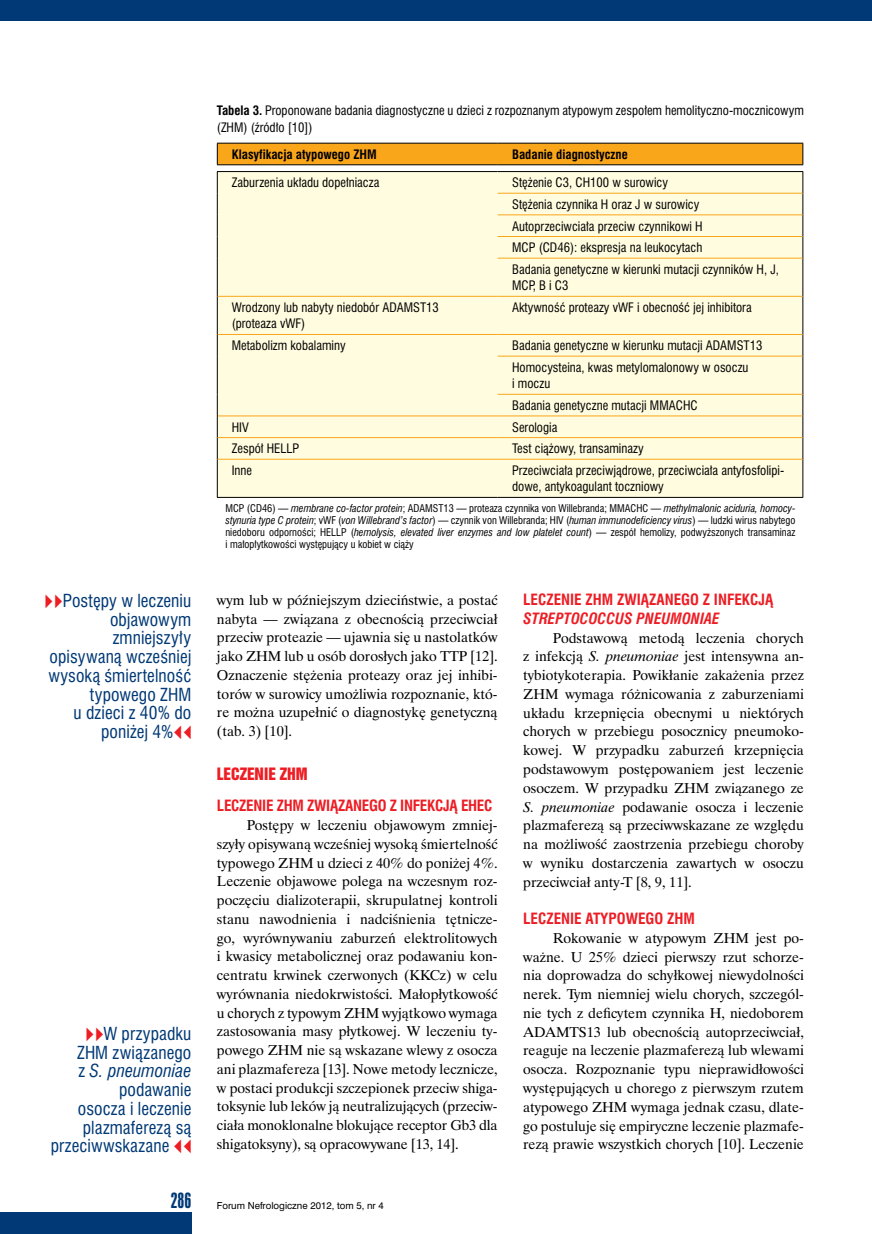
<style>
.page{position:relative;width:872px;height:1234px;background:#fff}
.page>*{position:absolute;margin:0;border:0;box-sizing:border-box;transform-origin:0 0}
.t1{font:18px "Swis 924 PL";color:#003976}
.t2{font:16.5px/18.8px "Swis 721 Cn PL";letter-spacing:.005em;color:#003976;text-align:right}
.t3{font:14.25px/18.8px "Time Ibis EE";color:#000;text-align:justify}
.t4{font:700 14.25px "Swis 721 Cn PL";color:#ed1d24}
.t5{font:italic 700 14.25px "Swis 721 Cn PL";color:#ed1d24}
.t6{font:14.25px "Swis 921 PL";color:#ed1d24}
.t7{font:12px/21.6px "Swis 721 Cn PL";color:#000}
.t8{font:700 12px "Swis 721 Cn PL";color:#000}
.t9{font:9.75px/12px "Swis 721 Cn PL";color:#000;text-align:justify}
.t10{font:9px "Swis 721 PL";color:#000}
.s1{font-family:"Newspaper Pi PL";color:#ed1d24}
.s2{font-style:italic}
.s3{font-weight:700}
</style>
<div class="page">
<div style="left:0;top:0;width:872px;height:21px;background:#003976"></div>
<div style="left:0;top:1212px;width:191px;height:21px;background:#003976"></div>
<div style="left:217px;top:143px;width:586px;height:21px;background:#faa61a"></div>
<hr style="left:217px;top:164px;width:280px;height:1px;background:#000">
<hr style="left:497px;top:164px;width:306px;height:1px;background:#000">
<div style="left:218px;top:172px;width:584px;height:325px;background:#fffcdf"></div>
<hr style="left:802px;top:258px;width:1px;height:38px;background:#000">
<hr style="left:802px;top:296px;width:1px;height:38px;background:#000">
<svg style="left:802px;top:334px;width:1px;height:22px"></svg>
<hr style="left:802px;top:356px;width:1px;height:38px;background:#000">
<svg style="left:802px;top:394px;width:1px;height:65px"></svg>
<hr style="left:802px;top:459px;width:1px;height:38px;background:#000">
<hr style="left:217px;top:497px;width:280px;height:1px;background:#000">
<hr style="left:497px;top:171px;width:306px;height:1px;background:#000">
<svg style="left:802px;top:172px;width:1px;height:86px"></svg>
<hr style="left:217px;top:296px;width:1px;height:38px;background:#000">
<hr style="left:217px;top:459px;width:1px;height:38px;background:#000">
<hr style="left:497px;top:497px;width:306px;height:1px;background:#000">
<hr style="left:497px;top:193px;width:305px;height:1px;background:#faa61a">
<hr style="left:497px;top:214px;width:305px;height:1px;background:#faa61a">
<hr style="left:497px;top:236px;width:305px;height:1px;background:#faa61a">
<hr style="left:497px;top:258px;width:305px;height:1px;background:#faa61a">
<hr style="left:497px;top:296px;width:305px;height:1px;background:#faa61a">
<hr style="left:497px;top:334px;width:305px;height:1px;background:#faa61a">
<hr style="left:497px;top:355px;width:305px;height:1px;background:#faa61a">
<hr style="left:497px;top:394px;width:305px;height:1px;background:#faa61a">
<hr style="left:497px;top:415px;width:305px;height:1px;background:#faa61a">
<hr style="left:218px;top:437px;width:279px;height:1px;background:#faa61a">
<hr style="left:497px;top:437px;width:305px;height:1px;background:#faa61a">
<hr style="left:218px;top:459px;width:279px;height:1px;background:#faa61a">
<hr style="left:497px;top:459px;width:305px;height:1px;background:#faa61a">
<hr style="left:217px;top:171px;width:280px;height:1px;background:#000">
<svg style="left:217px;top:172px;width:1px;height:86px"></svg>
<hr style="left:217px;top:258px;width:1px;height:38px;background:#000">
<hr style="left:218px;top:296px;width:279px;height:1px;background:#faa61a">
<hr style="left:218px;top:334px;width:279px;height:1px;background:#faa61a">
<hr style="left:218px;top:415px;width:279px;height:1px;background:#faa61a">
<svg style="left:217px;top:334px;width:1px;height:22px"></svg>
<hr style="left:217px;top:356px;width:1px;height:38px;background:#000">
<svg style="left:217px;top:394px;width:1px;height:65px"></svg>
<p class="t2" style="left:45px;top:591px;width:148px"><span class="s1">VV</span>Postępy w leczeniu objawowym zmniejszyły opisywaną wcześniej wysoką śmiertelność typowego ZHM<br>u dzieci z 40% do poniżej 4%<span class="s1">CC</span></p>
<p class="t2" style="left:51px;top:1023px;width:142px"><span class="s1">VV</span>W przypadku<br>ZHM związanego<br>z <span class="s2">S. pneumoniae </span>podawanie<br>osocza i leczenie plazmaferezą są przeciwwskazane <span class="s1">CC</span></p>
<p class="t7" style="left:217px;top:102px;width:588px;line-height:16.5px"><span class="s3">TABELA 3.</span> Proponowane badania diagnostyczne u dzieci z rozpoznanym atypowym zespołem hemolityczno-mocznicowym (ZHM) (źródło [10])</p>
<p class="t8" style="left:232px;top:146px;width:137px">KLASYFIKACJA ATYPOWEGO ZHM</p>
<p class="t8" style="left:512px;top:146px;width:117px">BADANIE DIAGNOSTYCZNE</p>
<p class="t7" style="left:232px;top:172px;width:149px">Zaburzenia układu dopełniacza</p>
<p class="t7" style="left:512px;top:172px;width:268px">Stężenie C3, CH100 w surowicy<br>Stężenia czynnika H oraz J w surowicy Autoprzeciwciała przeciw czynnikowi H<br>MCP (CD46): ekspresja na leukocytach<br>Badania genetyczne w kierunki mutacji czynników H, J,</p>
<p class="t7" style="left:512px;top:275px;width:58px">MCP, B i C3</p>
<p class="t7" style="left:232px;top:299px;width:209px;line-height:16.5px">Wrodzony lub nabyty niedobór ADAMST13 (proteaza vWF)</p>
<p class="t7" style="left:512px;top:296px;width:241px">Aktywność proteazy vWF i obecność jej inhibitora</p>
<p class="t7" style="left:232px;top:334px;width:115px">Metabolizm kobalaminy</p>
<p class="t7" style="left:512px;top:334px;width:252px">Badania genetyczne w kierunku mutacji ADAMST13<br>Homocysteina, kwas metylomalonowy w osoczu</p>
<p class="t7" style="left:512px;top:373px;width:187px">i moczu<br>Badania genetyczne mutacji MMACHC</p>
<p class="t7" style="left:232px;top:416px;width:18px">HIV</p>
<p class="t7" style="left:512px;top:416px;width:47px">Serologia</p>
<p class="t7" style="left:232px;top:438px;width:69px">Zespół HELLP</p>
<p class="t7" style="left:512px;top:438px;width:133px">Test ciążowy, transaminazy</p>
<p class="t7" style="left:232px;top:459px;width:22px">Inne</p>
<p class="t7" style="left:512px;top:462px;width:274px;line-height:16.5px">Przeciwciała przeciwjądrowe, przeciwciała antyfosfolipi&shy;dowe, antykoagulant toczniowy</p>
<p class="t9" style="left:225px;top:502px;width:571px">MCP (CD46) — <span class="s2">membrane co-factor protein</span>; ADAMST13 — proteaza czynnika von Willebranda; MMACHC — <span class="s2">methylmalonic aciduria, homocy&shy;stynuria type C protein</span>; vWF (<span class="s2">von Willebrand’s factor</span>) — czynnik von Willebranda; HIV (<span class="s2">human immunodeficiency virus</span>) — ludzki wirus nabytego niedoboru odporności; HELLP (<span class="s2">hemolysis, elevated liver enzymes and low platelet count</span>) — zespół hemolizy, podwyższonych transaminaz i małopłytkowości występujący u kobiet w ciąży</p>
<p class="t3" style="left:217px;top:590px;width:282px">wym lub w późniejszym dzieciństwie, a postać nabyta — związana z obecnością przeciwciał przeciw proteazie — ujawnia się u nastolatków jako ZHM lub u osób dorosłych jako TTP [12].<br>Oznaczenie stężenia proteazy oraz jej inhibi&shy;torów w surowicy umożliwia rozpoznanie, któ&shy;re można uzupełnić o diagnostykę genetyczną (tab. 3) [10].</p>
<p class="t6" style="left:217px;top:763px;width:92px">LECZENIE ZHM</p>
<p class="t4" style="left:217px;top:796px;width:277px">LECZENIE ZHM ZWIĄZAN EGO Z INFEKCJĄ EHEC</p>
<p class="t3" style="left:217px;top:815px;width:282px;text-indent:30px">Postępy w leczeniu objawowym zmniej&shy;szyły opisywaną wcześniej wysoką śmiertelność typowego ZHM u dzieci z 40% do poniżej 4%.<br>Leczenie objawowe polega na wczesnym roz&shy;poczęciu dializoterapii, skrupulatnej kontroli stanu nawodnienia i nadciśnienia tętnicze&shy;go, wyrównywaniu zaburzeń elektrolitowych i kwasicy metabolicznej oraz podawaniu kon&shy;centratu krwinek czerwonych (KKCz) w celu wyrównania niedokrwistości. Małopłytkowość u chorych z typowym ZHM wyjątkowo wymaga zastosowania masy płytkowej. W leczeniu ty&shy;powego ZHM nie są wskazane wlewy z osocza ani plazmafereza [13]. Nowe metody lecznicze, w postaci produkcji szczepionek przeciw shiga&shy;toksynie lub leków ją neutralizujących (przeciw&shy;ciała monoklonalne blokujące receptor Gb3 dla shigatoksyny), są opracowywane [13, 14].</p>
<p class="t4" style="left:523px;top:590px;width:252px">LECZENIE ZHM ZWIĄZAN EGO Z INFEKCJĄ</p>
<p class="t5" style="left:523px;top:609px;width:198px">STREPTOCOCCUS PNEUMONIAE</p>
<p class="t3" style="left:523px;top:628px;width:282px;text-indent:30px">Podstawową metodą leczenia chorych z infekcją <span class="s2">S. pneumoniae</span> jest intensywna an&shy;tybiotykoterapia. Powikłanie zakażenia przez ZHM wymaga różnicowania z zaburzeniami układu krzepnięcia obecnymi u niektórych chorych w przebiegu posocznicy pneumoko&shy;kowej. W przypadku zaburzeń krzepnięcia podstawowym postępowaniem jest leczenie osoczem. W przypadku ZHM związanego ze <span class="s2">S. pneumoniae</span> podawanie osocza i leczenie plazmaferezą są przeciwwskazane ze względu na możliwość zaostrzenia przebiegu choroby w wyniku dostarczenia zawartych w osoczu przeciwciał anty-T [8, 9, 11].</p>
<p class="t4" style="left:523px;top:909px;width:162px">LECZENIE ATYPOWEGO ZHM</p>
<p class="t3" style="left:523px;top:928px;width:282px;text-indent:30px">Rokowanie w atypowym ZHM jest po&shy;ważne. U 25% dzieci pierwszy rzut schorze&shy;nia doprowadza do schyłkowej niewydolności nerek. Tym niemniej wielu chorych, szczegól&shy;nie tych z deficytem czynnika H, niedoborem ADAMTS13 lub obecnością autoprzeciwciał, reaguje na leczenie plazmaferezą lub wlewami osocza. Rozpoznanie typu nieprawidłowości występujących u chorego z pierwszym rzutem atypowego ZHM wymaga jednak czasu, dlate&shy;go postuluje się empiryczne leczenie plazmafe&shy;rezą prawie wszystkich chorych [10]. Leczenie</p>
<p class="t1" style="left:171px;top:1187px;width:22px">286</p>
<p class="t10" style="left:217px;top:1199px;width:168px">Forum Nefrologiczne 2012, tom 5, nr 4</p>
</div>
